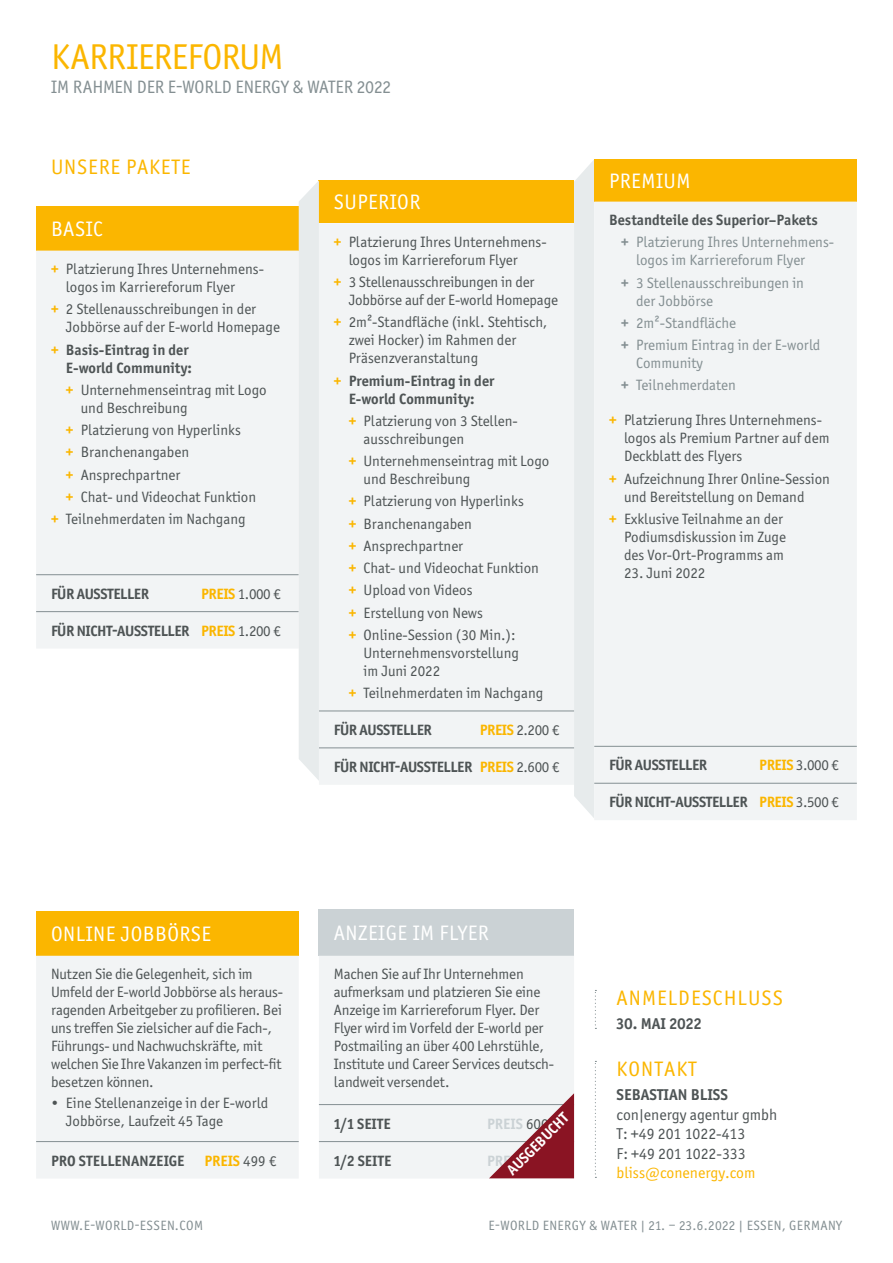
<style>
.page{position:relative;width:893px;height:1263px;background:#fff}
.page>*{position:absolute;margin:0;border:0;box-sizing:border-box;transform-origin:0 0}
.t1{font:36px "Officina Sans ITC Pro";letter-spacing:-.02em;color:#fbb600}
.t2{font:21px "Officina Sans ITC Pro";letter-spacing:.025em;color:#fff}
.t3{font:21px "Officina Sans ITC Pro";letter-spacing:.05em;color:#fbb600}
.t4{font:18px "Officina Sans ITC Pro";letter-spacing:-.005em;color:#848f92}
.t5{font:15.75px/19.5px "Officina Sans ITC Pro";color:#4e5455}
.t6{font:700 15.75px "Officina Sans ITC Pro";color:#4e5455}
.t7{font:15.75px "Officina Sans ITC Pro";color:#fbb600}
.t8{font:15px/18px "Officina Sans ITC Pro";color:#4e5455}
.t9{font:700 15px/18px "Officina Sans ITC Pro";color:#4e5455;text-align:right}
.t10{font:15px/22.2px "Officina Sans ITC Pro";color:#848f92}
.t11{font:700 15px "Officina Sans ITC Pro";letter-spacing:-.025em;color:#4e5455}
.t12{font:700 15px "Officina Sans ITC Pro";color:#cbd2d5}
.t13{font:700 15px "Officina Sans ITC Pro";color:#fff}
.t14{font:700 15px "Officina Sans ITC Pro";color:#fbb600}
.t15{font:13.5px "Officina Sans ITC Pro";letter-spacing:.03em;color:#848f92}
.s1{font-weight:700;color:#fbb600}
.s2{color:#fbb600}
.s3{font-weight:400}
.s4{color:#848f92}
.s5{font-weight:400;color:#848f92}
.s6{font-weight:700}
.s7{font-weight:400;color:#4e5455}
</style>
<div class="page">
<div style="left:574px;top:160px;width:20px;height:658px;background:#e7ebec"></div>
<div style="left:36px;top:206px;width:263px;height:45px;background:#fbb600"></div>
<div style="left:36px;top:251px;width:263px;height:397px;background:#f2f4f5"></div>
<hr style="left:36px;top:574px;width:263px;height:1px;background:#848f92">
<hr style="left:36px;top:611px;width:263px;height:1px;background:#848f92">
<div style="left:319px;top:180px;width:255px;height:43px;background:#fbb600"></div>
<div style="left:319px;top:224px;width:255px;height:561px;background:#f2f4f5"></div>
<hr style="left:319px;top:711px;width:255px;height:1px;background:#848f92">
<hr style="left:319px;top:747px;width:255px;height:1px;background:#848f92">
<div style="left:594px;top:159px;width:263px;height:43px;background:#fbb600"></div>
<div style="left:594px;top:202px;width:263px;height:618px;background:#f2f4f5"></div>
<hr style="left:594px;top:746px;width:263px;height:1px;background:#848f92">
<hr style="left:594px;top:783px;width:263px;height:1px;background:#848f92">
<div style="left:36px;top:911px;width:263px;height:45px;background:#fbb600"></div>
<div style="left:36px;top:956px;width:263px;height:222px;background:#f2f4f5"></div>
<hr style="left:36px;top:1141px;width:263px;height:1px;background:#848f92">
<div style="left:319px;top:909px;width:255px;height:47px;background:#cbd2d5"></div>
<div style="left:319px;top:956px;width:255px;height:222px;background:#f2f4f5"></div>
<hr style="left:319px;top:1104px;width:255px;height:1px;background:#848f92">
<hr style="left:319px;top:1141px;width:255px;height:1px;background:#848f92">
<div style="left:299px;top:180px;width:20px;height:600px;background:#e7ebec"></div>
<svg style="left:595px;top:1061px;width:1px;height:117px"></svg>
<svg style="left:595px;top:990px;width:1px;height:39px"></svg>
<svg style="left:489px;top:1093px;width:85px;height:85px"></svg>
<h1 class="t1" style="left:51px;top:35px;width:234px">KARRIEREFORUM</h1>
<p class="t4" style="left:51px;top:76px;width:342px">IM RAHMEN DER E-WORLD ENERGY &amp; WATER 2022</p>
<h2 class="t3" style="left:51px;top:155px;width:141px">UNSERE PAKETE</h2>
<h2 class="t2" style="left:51px;top:216px;width:53px">BASIC</h2>
<p class="t8" style="left:66px;top:260px;width:200px;text-indent:-15px"><span class="s1">+</span> Platzierung Ihres Unternehmens&shy;logos im Karriereforum Flyer</p>
<p class="t8" style="left:66px;top:300px;width:216px;text-indent:-15px"><span class="s1">+</span> 2 Stellenausschreibungen in der<br>Jobbörse auf der E-world Homepage</p>
<p class="t9" style="left:51px;top:340px;width:142px"><span class="s2">+</span> Basis-Eintrag in der<br>E-world Community:</p>
<p class="t8" style="left:81px;top:381px;width:187px;text-indent:-15px"><span class="s1">+</span> Unternehmenseintrag mit Logo und Beschreibung</p>
<p class="t8" style="left:66px;top:421px;width:177px"><span class="s1">+</span> Platzierung von Hyperlinks</p>
<p class="t8" style="left:66px;top:443px;width:125px"><span class="s1">+</span> Branchenangaben</p>
<p class="t8" style="left:66px;top:466px;width:116px"><span class="s1">+</span> Ansprechpartner</p>
<p class="t8" style="left:66px;top:488px;width:192px"><span class="s1">+</span> Chat- und Videochat Funktion</p>
<p class="t8" style="left:51px;top:510px;width:196px"><span class="s1">+</span> Teilnehmerdaten im Nachgang</p>
<p class="t11" style="left:51px;top:584px;width:100px">FÜR AUSSTELLER</p>
<p class="t8" style="left:201px;top:585px;width:81px"><span class="s1">PREIS</span> 1.000 €</p>
<p class="t11" style="left:51px;top:621px;width:231px">FÜR NICHT-AUSSTELLER <span class="s2">PREIS</span> <span class="s3">1.200 €</span></p>
<h2 class="t2" style="left:334px;top:190px;width:88px">SUPERIOR</h2>
<p class="t8" style="left:349px;top:233px;width:200px;text-indent:-15px"><span class="s1">+</span> Platzierung Ihres Unternehmens&shy;logos im Karriereforum Flyer</p>
<p class="t8" style="left:349px;top:273px;width:211px;text-indent:-15px"><span class="s1">+</span> 3 Stellenausschreibungen in der<br>Jobbörse auf der E-world Homepage</p>
<p class="t8" style="left:349px;top:313px;width:200px;text-indent:-15px"><span class="s1">+</span> 2m²-Standfläche (inkl. Stehtisch, zwei Hocker) im Rahmen der<br>Präsenzveranstaltung</p>
<p class="t9" style="left:334px;top:371px;width:162px;text-align:center"><span class="s2">+</span> Premium-Eintrag in der<br>E-world Community:</p>
<p class="t8" style="left:364px;top:412px;width:155px;text-indent:-15px"><span class="s1">+</span> Platzierung von 3 Stellen&shy;ausschreibungen</p>
<p class="t8" style="left:364px;top:452px;width:187px;text-indent:-15px"><span class="s1">+</span> Unternehmenseintrag mit Logo und Beschreibung</p>
<p class="t8" style="left:349px;top:490px;width:192px;line-height:22.2px"><span class="s1">+</span> Platzierung von Hyperlinks<br><span class="s1">+</span> Branchenangaben<br><span class="s1">+</span> Ansprechpartner<br><span class="s1">+</span> Chat- und Videochat Funktion <span class="s1">+</span> Upload von Videos<br><span class="s1">+</span> Erstellung von News<br><span class="s1">+</span> Online-Session (30 Min.):</p>
<p class="t8" style="left:364px;top:644px;width:157px">Unternehmensvorstellung im Juni 2022</p>
<p class="t8" style="left:349px;top:684px;width:196px"><span class="s1">+</span> Teilnehmerdaten im Nachgang</p>
<p class="t11" style="left:334px;top:721px;width:100px">FÜR AUSSTELLER</p>
<p class="t8" style="left:480px;top:721px;width:81px"><span class="s1">PREIS</span> 2.200 €</p>
<p class="t11" style="left:334px;top:758px;width:227px">FÜR NICHT-AUSSTELLER <span class="s2">PREIS</span> <span class="s3">2.600 €</span></p>
<h2 class="t2" style="left:609px;top:168px;width:83px">PREMIUM</h2>
<p class="t9" style="left:621px;top:209px;width:214px;line-height:22.2px;text-align:left;text-indent:-12px">Bestandteile des Superior–Pakets<br><span class="s4">+</span> <span class="s5">Platzierung Ihres Unternehmens-</span></p>
<p class="t10" style="left:621px;top:249px;width:185px;text-align:right">logos im Karriereforum Flyer<br><span class="s6">+</span> 3 Stellenausschreibungen in</p>
<p class="t10" style="left:621px;top:289px;width:201px;text-indent:15px">der Jobbörse<br><span class="s6">+</span> 2m²-Standfläche<br><span class="s6">+</span> Premium Eintrag in der E-world</p>
<p class="t10" style="left:621px;top:352px;width:116px;text-indent:15px">Community<br><span class="s6">+</span> Teilnehmerdaten</p>
<p class="t8" style="left:624px;top:411px;width:207px;text-indent:-15px"><span class="s1">+</span> Platzierung Ihres Unternehmens&shy;logos als Premium Partner auf dem<br>Deckblatt des Flyers</p>
<p class="t8" style="left:624px;top:470px;width:208px;text-indent:-15px"><span class="s1">+</span> Aufzeichnung Ihrer Online-Session und Bereitstellung on Demand</p>
<p class="t8" style="left:624px;top:510px;width:163px;text-indent:-15px"><span class="s1">+</span> Exklusive Teilnahme an der<br>Podiumsdiskussion im Zuge des Vor-Ort-Programms am</p>
<p class="t8" style="left:624px;top:564px;width:83px">23. Juni 2022</p>
<p class="t11" style="left:609px;top:756px;width:100px">FÜR AUSSTELLER</p>
<p class="t8" style="left:759px;top:756px;width:81px"><span class="s1">PREIS</span> 3.000 €</p>
<p class="t11" style="left:609px;top:793px;width:231px">FÜR NICHT-AUSSTELLER <span class="s2">PREIS</span> <span class="s3">3.500 €</span></p>
<h2 class="t2" style="left:51px;top:922px;width:162px">ONLINE JOBBÖRSE</h2>
<p class="t8" style="left:51px;top:965px;width:234px">Nutzen Sie die Gelegenheit, sich im Umfeld der E-world Jobbörse als heraus&shy;ragenden Arbeitgeber zu profilieren. Bei uns treffen Sie zielsicher auf die Fach-, Führungs- und Nachwuchskräfte, mit welchen Sie Ihre Vakanzen im perfect-fit besetzen können.</p>
<p class="t8" style="left:66px;top:1093px;width:204px;text-indent:-15px">• Eine Stellenanzeige in der E-world<br>Jobbörse, Laufzeit 45 Tage</p>
<p class="t9" style="left:51px;top:1151px;width:135px">PRO STELLENANZEIGE</p>
<p class="t14" style="left:204px;top:1151px;width:74px">PREIS <span class="s7">499 €</span></p>
<h2 class="t2" style="left:334px;top:921px;width:157px">ANZEIGE IM FLYER</h2>
<p class="t8" style="left:334px;top:965px;width:222px">Machen Sie auf Ihr Unternehmen aufmerksam und platzieren Sie eine Anzeige im Karriereforum Flyer. Der Flyer wird im Vorfeld der E-world per Postmailing an über 400 Lehrstühle, Institute und Career Services deutsch&shy;landweit versendet.</p>
<p class="t9" style="left:334px;top:1114px;width:58px">1/1 SEITE</p>
<p class="t12" style="left:487px;top:1114px;width:74px">PREIS <span class="s7">600 €</span></p>
<p class="t9" style="left:334px;top:1151px;width:59px">1/2 SEITE</p>
<p class="t12" style="left:487px;top:1151px;width:74px">PREIS <span class="s7">400 €</span></p>
<p class="t13" style="left:503px;top:1166px;width:82px;rotate:-45deg">AUSGEBUCHT</p>
<h2 class="t3" style="left:617px;top:986px;width:168px">ANMELDESCHLUSS</h2>
<p class="t6" style="left:617px;top:1014px;width:86px">30. MAI 2022</p>
<h2 class="t3" style="left:617px;top:1056px;width:82px">KONTAKT</h2>
<p class="t6" style="left:617px;top:1085px;width:113px">SEBASTIAN BLISS</p>
<p class="t5" style="left:617px;top:1104px;width:162px">con|energy agentur gmbh<br>T: +49 201 1022-413<br>F: +49 201 1022-333</p>
<p class="t7" style="left:617px;top:1163px;width:140px">bliss@conenergy.com</p>
<p class="t15" style="left:51px;top:1218px;width:153px">WWW.E-WORLD-ESSEN.COM</p>
<p class="t15" style="left:489px;top:1218px;width:355px">E-WORLD ENERGY &amp; WATER | 21. – 23.6.2022 | ESSEN, GERMANY</p>
</div>
